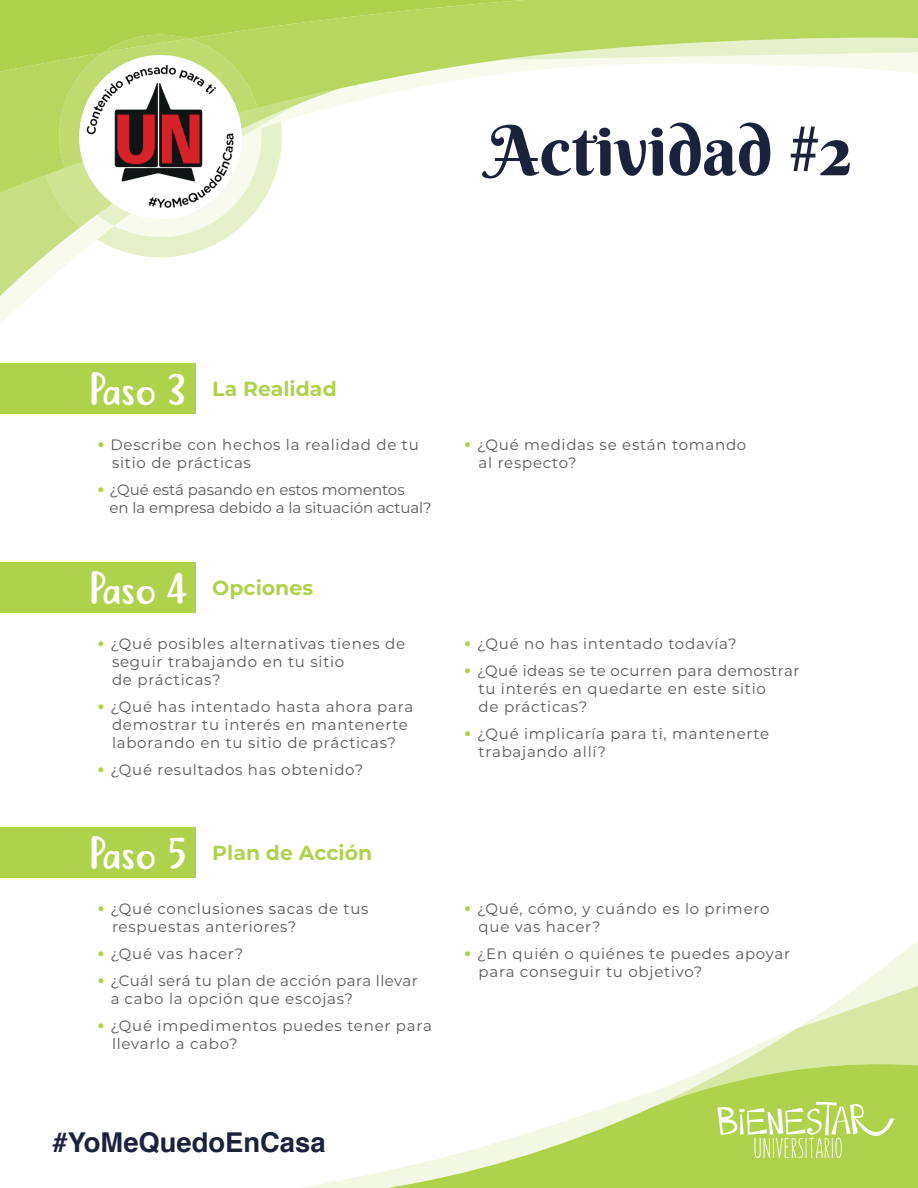
<style>
.page{position:relative;width:918px;height:1188px;background:#fff}
.page>*{position:absolute;margin:0;border:0;box-sizing:border-box;transform-origin:0 0}
.t1{font:69.3px "Berkshire Swash";color:#1b223b}
.t2{font:41.25px "Justtellmewhat";color:#fff}
.t3{font:700 27.3px "Helvetica";color:#1b223b}
.t4{font:700 20.4px "Montserrat";letter-spacing:.005em;color:#afd24c}
.t5{font:15px/18px "Montserrat";letter-spacing:.05em;color:#57585a}
.t6{font:15px/18px "Montserrat";letter-spacing:-.005em;color:#57585a}
.t7{font:15px/18px "Montserrat";letter-spacing:.025em;color:#57585a}
.s1{font-weight:900;color:#afd24c}
</style>
<div class="page">
<div style="left:0;top:363px;width:196px;height:51px;background:#afd24c"></div>
<div style="left:0;top:827px;width:196px;height:51px;background:#afd24c"></div>
<svg style="left:302px;top:1171px;width:86px;height:17px"></svg>
<svg style="left:388px;top:1091px;width:530px;height:97px;fill:#afd24c"></svg>
<svg style="left:0;top:0;width:918px;height:324px"></svg>
<svg style="left:654px;top:941px;width:264px;height:217px"></svg>
<img style="left:80px;top:57px;width:161px;height:161px">
<div style="left:0;top:562px;width:196px;height:51px;background:#afd24c"></div>
<h1 class="t1" style="left:488px;top:107px;width:366px">Actividad #2</h1>
<h2 class="t2" style="left:89px;top:365px;width:100px">Paso 3</h2>
<p class="t5" style="left:112px;top:435px;width:308px;text-indent:-14px"><span class="s1">•</span> Describe con hechos la realidad de tu sitio de prácticas</p>
<p class="t6" style="left:110px;top:480px;width:324px;text-indent:-12px"><span class="s1">•</span> ¿Qué está pasando en estos momentos<br>en la empresa debido a la situación actual?</p>
<h3 class="t4" style="left:212px;top:374px;width:126px">La Realidad</h3>
<h2 class="t2" style="left:89px;top:564px;width:100px">Paso 4</h2>
<p class="t5" style="left:112px;top:634px;width:295px;text-indent:-14px"><span class="s1">•</span> ¿Qué posibles alternativas tienes de seguir trabajando en tu sitio<br>de prácticas?</p>
<p class="t5" style="left:98px;top:697px;width:317px;text-align:center"><span class="s1">•</span> ¿Qué has intentado hasta ahora para demostrar tu interés en mantenerte laborando en tu sitio de prácticas?</p>
<p class="t5" style="left:98px;top:760px;width:267px"><span class="s1">•</span> ¿Qué resultados has obtenido?</p>
<h3 class="t4" style="left:212px;top:573px;width:103px">Opciones</h3>
<h2 class="t2" style="left:89px;top:829px;width:100px">Paso 5</h2>
<p class="t5" style="left:112px;top:899px;width:258px;text-indent:-14px"><span class="s1">•</span> ¿Qué conclusiones sacas de tus respuestas anteriores?</p>
<p class="t5" style="left:98px;top:944px;width:147px"><span class="s1">•</span> ¿Qué vas hacer?</p>
<p class="t7" style="left:111px;top:971px;width:308px;text-indent:-13px"><span class="s1">•</span> ¿Cuál será tu plan de acción para llevar a cabo la opción que escojas?</p>
<p class="t5" style="left:112px;top:1016px;width:321px;text-indent:-14px"><span class="s1">•</span> ¿Qué impedimentos puedes tener para llevarlo a cabo?</p>
<h3 class="t4" style="left:212px;top:838px;width:161px">Plan de Acción</h3>
<h3 class="t3" style="left:52px;top:1121px;width:275px">#YoMeQuedoEnCasa</h3>
<p class="t5" style="left:479px;top:435px;width:269px;text-indent:-14px"><span class="s1">•</span> ¿Qué medidas se están tomando al respecto?</p>
<p class="t5" style="left:465px;top:634px;width:273px"><span class="s1">•</span> ¿Qué no has intentado todavía?</p>
<p class="t5" style="left:479px;top:661px;width:322px;text-indent:-14px"><span class="s1">•</span> ¿Qué ideas se te ocurren para demostrar tu interés en quedarte en este sitio<br>de prácticas?</p>
<p class="t5" style="left:479px;top:724px;width:292px;text-indent:-14px"><span class="s1">•</span> ¿Qué implicaría para ti, mantenerte trabajando allí?</p>
<p class="t5" style="left:479px;top:899px;width:292px;text-indent:-14px"><span class="s1">•</span> ¿Qué, cómo, y cuándo es lo primero que vas hacer?</p>
<p class="t5" style="left:479px;top:944px;width:313px;text-indent:-14px"><span class="s1">•</span> ¿En quién o quiénes te puedes apoyar para conseguir tu objetivo?</p>
</div>
